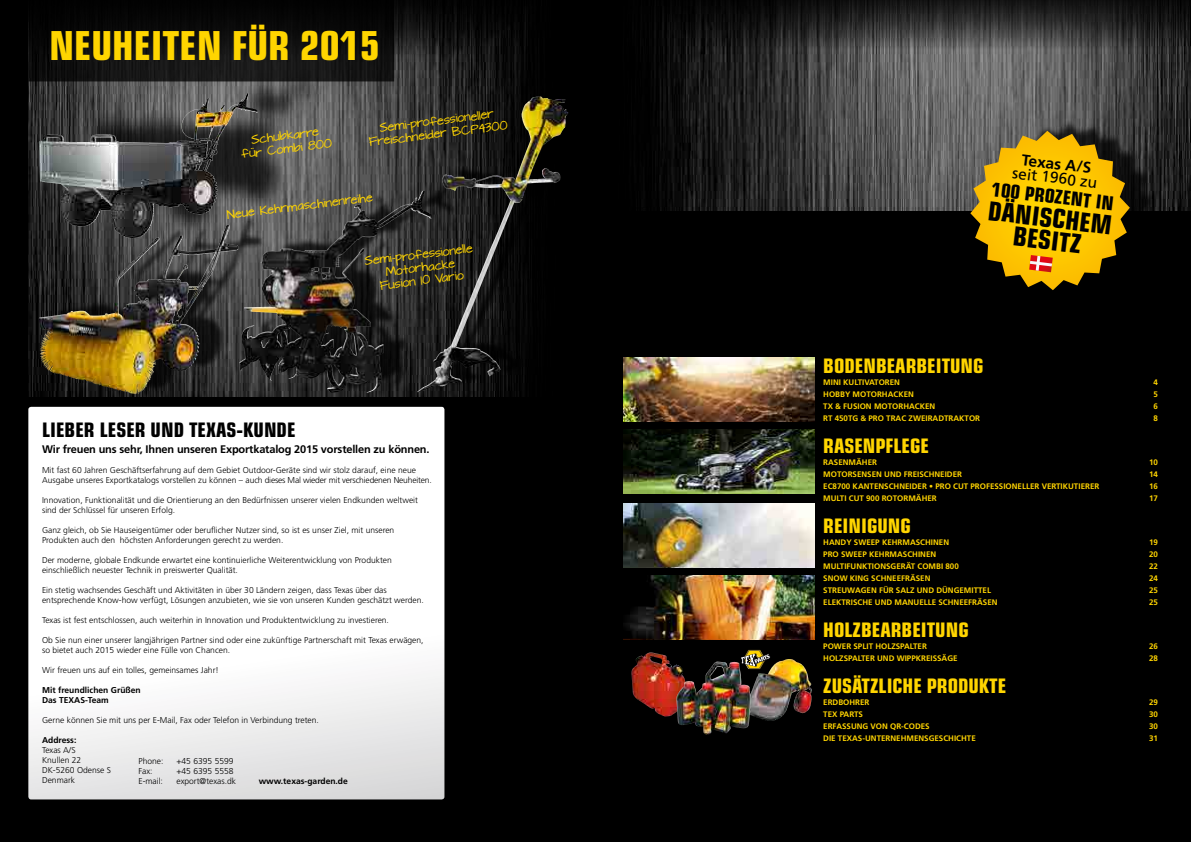
<style>
.page{position:relative;width:1191px;height:842px;background:#000}
.page>*{position:absolute;margin:0;border:0;box-sizing:border-box;transform-origin:0 0}
.t1{font:700 condensed 40px "Eurostile LT Std";color:#ffd500}
.t2{font:700 condensed 26.3px/22.2px "Eurostile LT Std";color:#000;text-align:center}
.t3{font:700 condensed 20px "Eurostile LT Std";color:#ffd500}
.t4{font:700 condensed 20px "Eurostile LT Std";color:#000}
.t5{font:700 condensed 19.2px "Eurostile LT Std";color:#000}
.t6{font:15.5px "Frutiger LT Std";color:#000}
.t7{font:700 15.5px "Frutiger LT Std";color:#000}
.t8{font:700 11px "Frutiger LT Std";letter-spacing:-.015em;color:#000}
.t9{font:10.5px/13.1px "Architects Daughter";color:#ffd500;text-align:center}
.t10{font:300 8.5px/10px "Frutiger LT Std";color:#000}
.t11{font:700 8.5px/10px "Frutiger LT Std";color:#000}
.t12{font:700 8px "Frutiger LT Std";color:#ffd500}
</style>
<div class="page">
<img style="left:654px;top:0;width:537px;height:210px">
<img style="left:28px;top:4px;width:498px;height:393px">
<svg style="left:28px;top:4px;width:366px;height:77px"></svg>
<div style="left:987px;top:120px;width:170px;height:170px;background:#000;opacity:.75"></div>
<svg style="left:970px;top:131px;width:159px;height:159px"></svg>
<img style="left:624px;top:358px;width:191px;height:63px">
<img style="left:624px;top:430px;width:191px;height:64px">
<img style="left:624px;top:503px;width:191px;height:64px">
<img style="left:625px;top:575px;width:190px;height:64px">
<img style="left:751px;top:659px;width:61px;height:62px">
<img style="left:631px;top:652px;width:45px;height:64px">
<img style="left:676px;top:662px;width:75px;height:72px">
<svg style="left:741px;top:649px;width:29px;height:21px"></svg>
<div style="left:431px;top:89px;width:157px;height:302px;background:#000"></div>
<img style="left:430px;top:96px;width:111px;height:287px">
<div style="left:256px;top:181px;width:202px;height:210px;background:#000;opacity:.75"></div>
<img style="left:264px;top:191px;width:159px;height:173px">
<div style="left:56px;top:215px;width:208px;height:178px;background:#000;opacity:.75"></div>
<img style="left:39px;top:226px;width:187px;height:92px">
<svg style="left:28px;top:407px;width:416px;height:392px"></svg>
<div style="left:83px;top:65px;width:245px;height:171px;background:#000;opacity:.75"></div>
<img style="left:39px;top:93px;width:209px;height:89px">
<h1 class="t1" style="left:49px;top:21px;width:332px">NEUHEITEN FÜR 2015</h1>
<p class="t9" style="left:239px;top:135px;width:93px;rotate:-7deg">Schubkarre für Combi 800</p>
<p class="t9" style="left:367px;top:123px;width:141px;rotate:-7deg">Semi-professioneller<br>Freischneider BCP4300</p>
<p class="t9" style="left:226px;top:209px;width:148px;rotate:-7deg">Neue Kehrmaschinenreihe</p>
<p class="t9" style="left:364px;top:255px;width:110px;rotate:-7deg">Semi-professionelle<br>Motorhacke<br>Fusion 10 Vario</p>
<h3 class="t4" style="left:42px;top:418px;width:255px">LIEBER LESER UND TEXAS-KUNDE</h3>
<p class="t8" style="left:42px;top:443px;width:389px">Wir freuen uns sehr, Ihnen unseren Exportkatalog 2015 vorstellen zu können.</p>
<p class="t10" style="left:42px;top:465px;width:391px">Mit fast 60 Jahren Geschäftserfahrung auf dem Gebiet Outdoor-Geräte sind wir stolz darauf, eine neue<br>Ausgabe unseres Exportkatalogs vorstellen zu können – auch dieses Mal wieder mit verschiedenen Neuheiten.</p>
<p class="t10" style="left:42px;top:495px;width:377px">Innovation, Funktionalität und die Orientierung an den Bedürfnissen unserer vielen Endkunden weltweit sind der Schlüssel für unseren Erfolg.</p>
<p class="t10" style="left:42px;top:525px;width:354px">Ganz gleich, ob Sie Hauseigentümer oder beruflicher Nutzer sind, so ist es unser Ziel, mit unseren<br>Produkten auch den höchsten Anforderungen gerecht zu werden.</p>
<p class="t10" style="left:42px;top:555px;width:351px">Der moderne, globale Endkunde erwartet eine kontinuierliche Weiterentwicklung von Produkten einschließlich neuester Technik in preiswerter Qualität.</p>
<p class="t10" style="left:42px;top:585px;width:383px">Ein stetig wachsendes Geschäft und Aktivitäten in über 30 Ländern zeigen, dass Texas über das entsprechende Know-how verfügt, Lösungen anzubieten, wie sie von unseren Kunden geschätzt werden.</p>
<p class="t10" style="left:42px;top:615px;width:348px">Texas ist fest entschlossen, auch weiterhin in Innovation und Produktentwicklung zu investieren.</p>
<p class="t10" style="left:42px;top:635px;width:383px">Ob Sie nun einer unserer langjährigen Partner sind oder eine zukünftige Partnerschaft mit Texas erwägen, so bietet auch 2015 wieder eine Fülle von Chancen.</p>
<p class="t10" style="left:42px;top:665px;width:178px">Wir freuen uns auf ein tolles, gemeinsames Jahr!</p>
<p class="t11" style="left:42px;top:685px;width:100px">Mit freundlichen Grüßen<br>Das TEXAS-Team</p>
<p class="t10" style="left:42px;top:715px;width:278px">Gerne können Sie mit uns per E-Mail, Fax oder Telefon in Verbindung treten.</p>
<p class="t11" style="left:42px;top:735px;width:36px">Address:</p>
<p class="t10" style="left:42px;top:745px;width:70px">Texas A/S<br>Knullen 22<br>DK-5260 Odense S<br>Denmark</p>
<p class="t10" style="left:138px;top:756px;width:27px">Phone:</p>
<p class="t10" style="left:176px;top:756px;width:59px">+45 6395 5599</p>
<p class="t10" style="left:138px;top:766px;width:16px">Fax:</p>
<p class="t10" style="left:176px;top:766px;width:59px">+45 6395 5558</p>
<p class="t10" style="left:138px;top:776px;width:26px">E-mail:</p>
<p class="t10" style="left:176px;top:776px;width:61px">export@texas.dk</p>
<p class="t11" style="left:259px;top:776px;width:91px">www.texas-garden.de</p>
<h3 class="t7" style="left:1023px;top:150px;width:71px;rotate:7deg">Texas A/S</h3>
<h3 class="t6" style="left:1013px;top:163px;width:87px;rotate:7deg">seit 1960 zu</h3>
<h3 class="t5" style="left:993px;top:177px;width:124px;rotate:7deg">100 PROZENT IN</h3>
<h2 class="t2" style="left:989px;top:199px;width:126px;rotate:7deg">DÄNISCHEM<br>BESITZ</h2>
<h3 class="t3" style="left:823px;top:354px;width:162px">BODENBEARBEITUNG</h3>
<p class="t12" style="left:823px;top:378px;width:78px">MINI KULTIVATOREN</p>
<p class="t12" style="left:1153px;top:378px;width:6px">4</p>
<p class="t12" style="left:823px;top:390px;width:92px">HOBBY MOTORHACKEN</p>
<p class="t12" style="left:1153px;top:390px;width:6px">5</p>
<p class="t12" style="left:823px;top:402px;width:114px">TX &amp; FUSION MOTORHACKEN</p>
<p class="t12" style="left:1153px;top:402px;width:6px">6</p>
<p class="t12" style="left:823px;top:414px;width:158px">RT 450TG &amp; PRO TRAC ZWEIRADTRAKTOR</p>
<p class="t12" style="left:1153px;top:414px;width:6px">8</p>
<h3 class="t3" style="left:823px;top:434px;width:107px">RASENPFLEGE</h3>
<p class="t12" style="left:823px;top:458px;width:55px">RASENMÄHER</p>
<p class="t12" style="left:1149px;top:458px;width:10px">10</p>
<p class="t12" style="left:823px;top:470px;width:140px">MOTORSENSEN UND FREISCHNEIDER</p>
<p class="t12" style="left:1149px;top:470px;width:10px">14</p>
<p class="t12" style="left:823px;top:482px;width:277px">EC8700 KANTENSCHNEIDER • PRO CUT PROFESSIONELLER VERTIKUTIERER</p>
<p class="t12" style="left:1149px;top:482px;width:10px">16</p>
<p class="t12" style="left:823px;top:494px;width:115px">MULTI CUT 900 ROTORMÄHER</p>
<p class="t12" style="left:1149px;top:494px;width:10px">17</p>
<h3 class="t3" style="left:823px;top:514px;width:89px">REINIGUNG</h3>
<p class="t12" style="left:823px;top:538px;width:127px">HANDY SWEEP KEHRMASCHINEN</p>
<p class="t12" style="left:1149px;top:538px;width:10px">19</p>
<p class="t12" style="left:823px;top:550px;width:114px">PRO SWEEP KEHRMASCHINEN</p>
<p class="t12" style="left:1149px;top:550px;width:10px">20</p>
<p class="t12" style="left:823px;top:562px;width:137px">MULTIFUNKTIONSGERÄT COMBI 800</p>
<p class="t12" style="left:1149px;top:562px;width:10px">22</p>
<p class="t12" style="left:823px;top:574px;width:109px">SNOW KING SCHNEEFRÄSEN</p>
<p class="t12" style="left:1149px;top:574px;width:10px">24</p>
<p class="t12" style="left:823px;top:586px;width:169px">STREUWAGEN FÜR SALZ UND DÜNGEMITTEL</p>
<p class="t12" style="left:1149px;top:586px;width:10px">25</p>
<p class="t12" style="left:823px;top:598px;width:176px">ELEKTRISCHE UND MANUELLE SCHNEEFRÄSEN</p>
<p class="t12" style="left:1149px;top:598px;width:10px">25</p>
<h3 class="t3" style="left:823px;top:618px;width:147px">HOLZBEARBEITUNG</h3>
<p class="t12" style="left:823px;top:642px;width:105px">POWER SPLIT HOLZSPALTER</p>
<p class="t12" style="left:1149px;top:642px;width:10px">26</p>
<p class="t12" style="left:823px;top:654px;width:136px">HOLZSPALTER UND WIPPKREISSÄGE</p>
<p class="t12" style="left:1149px;top:654px;width:10px">28</p>
<h3 class="t3" style="left:823px;top:674px;width:184px">ZUSÄTZLICHE PRODUKTE</h3>
<p class="t12" style="left:823px;top:698px;width:48px">ERDBOHRER</p>
<p class="t12" style="left:1149px;top:698px;width:10px">29</p>
<p class="t12" style="left:823px;top:710px;width:41px">TEX PARTS</p>
<p class="t12" style="left:1149px;top:710px;width:10px">30</p>
<p class="t12" style="left:823px;top:722px;width:108px">ERFASSUNG VON QR-CODES</p>
<p class="t12" style="left:1149px;top:722px;width:10px">30</p>
<p class="t12" style="left:823px;top:734px;width:154px">DIE TEXAS-UNTERNEHMENSGESCHICHTE</p>
<p class="t12" style="left:1149px;top:734px;width:10px">31</p>
</div>
